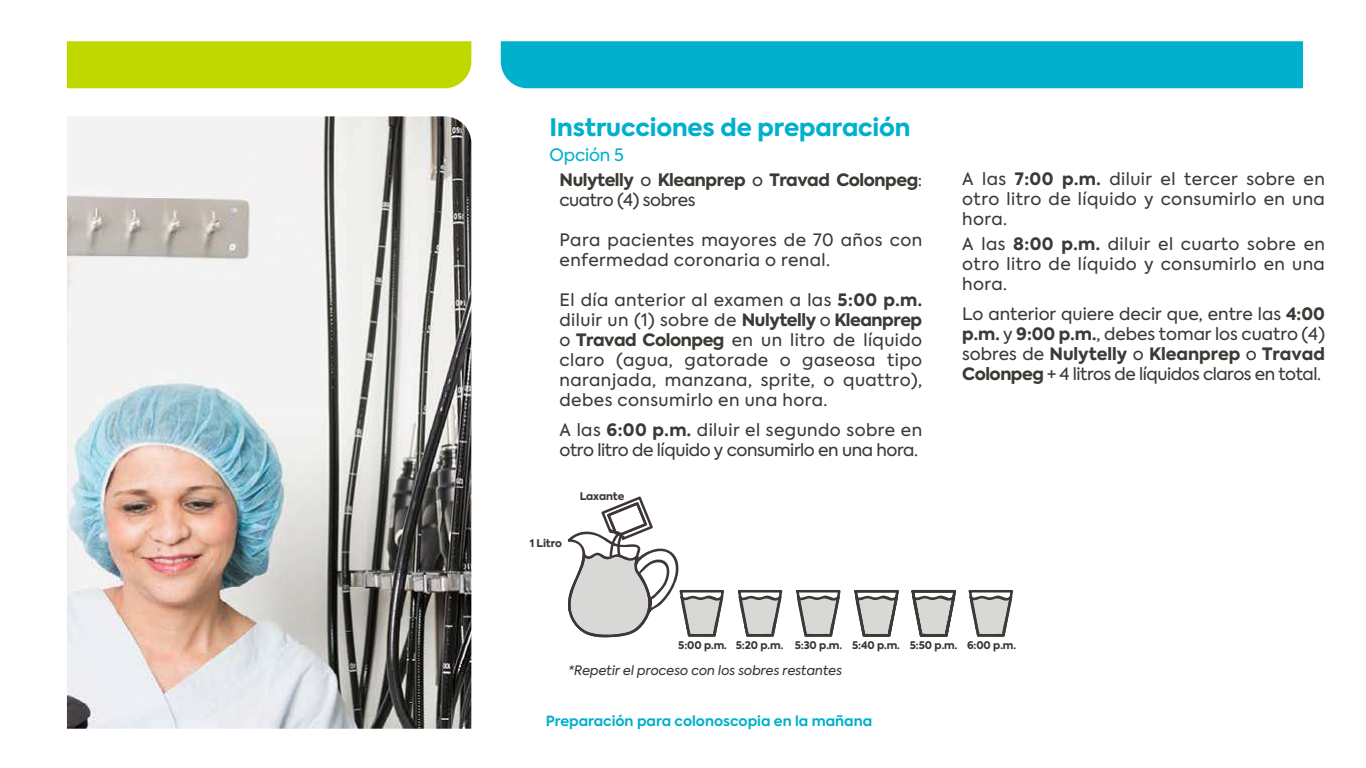
<style>
.page{position:relative;width:1366px;height:768px;background:#fff}
.page>*{position:absolute;margin:0;border:0;box-sizing:border-box;transform-origin:0 0}
.t1{font:800 24px "Axiforma";letter-spacing:-.005em;color:#00b0cc}
.t2{font:17px/20px "Axiforma";letter-spacing:.025em;color:#3d3935;text-align:justify}
.t3{font:17px/20px "Axiforma";letter-spacing:-.025em;color:#3d3935}
.t4{font:800 17px/25px "Axiforma";letter-spacing:-.025em;color:#3d3935}
.t5{font:700 14px "Axiforma";color:#00b0cc}
.t6{font:italic 13px "Axiforma";letter-spacing:-.01em;color:#3c3632}
.t7{font:800 10.5px "Axiforma";letter-spacing:-.01em;color:#3c3632}
.s1{font-weight:400;color:#00b0cc}
.s2{font-weight:400}
.s3{font-weight:800}
</style>
<div class="page">
<div style="left:67px;top:41px;width:404px;height:47px;background:#bed800"></div>
<img style="left:67px;top:116px;width:404px;height:613px">
<div style="left:501px;top:41px;width:802px;height:47px;background:#00b0cc"></div>
<svg style="left:738px;top:590px;width:44px;height:47px"></svg>
<svg style="left:796px;top:590px;width:45px;height:47px"></svg>
<svg style="left:854px;top:590px;width:45px;height:47px"></svg>
<svg style="left:911px;top:589px;width:45px;height:48px"></svg>
<svg style="left:968px;top:590px;width:45px;height:47px"></svg>
<svg style="left:567px;top:496px;width:157px;height:142px"></svg>
<h1 class="t1" style="left:550px;top:111px;width:362px">Instrucciones de preparación</h1>
<p class="t4" style="left:560px;top:143px;width:364px;text-indent:-10px"><span class="s1">Opción 5<br></span>Nulytelly <span class="s2">o</span> Kleanprep <span class="s2">o</span> Travad Colonpeg<span class="s2">:</span></p>
<p class="t3" style="left:560px;top:190px;width:137px">cuatro (4) sobres</p>
<p class="t2" style="left:560px;top:230px;width:364px">Para pacientes mayores de 70 años con enfermedad coronaria o renal.</p>
<p class="t2" style="left:560px;top:290px;width:364px">El día anterior al examen a las <span class="s3">5:00 p.m. </span>diluir un (1) sobre de <span class="s3">Nulytelly</span> o <span class="s3">Kleanprep </span>o <span class="s3">Travad Colonpeg</span> en un litro de líquido claro (agua, gatorade o gaseosa tipo naranjada, manzana, sprite, o quattro), debes consumirlo en una hora.</p>
<p class="t3" style="left:560px;top:420px;width:364px">A las <span class="s3">6:00 p.m.</span> diluir el segundo sobre en otro litro de líquido y consumirlo en una hora.</p>
<p class="t7" style="left:530px;top:536px;width:34px">1 Litro</p>
<p class="t7" style="left:580px;top:489px;width:46px">Laxante</p>
<p class="t2" style="left:962px;top:170px;width:364px">A las <span class="s3">7:00 p.m.</span> diluir el tercer sobre en otro litro de líquido y consumirlo en una hora.</p>
<p class="t2" style="left:962px;top:235px;width:364px">A las <span class="s3">8:00 p.m.</span> diluir el cuarto sobre en otro litro de líquido y consumirlo en una hora.</p>
<p class="t2" style="left:962px;top:305px;width:364px">Lo anterior quiere decir que, entre las <span class="s3">4:00 p.m.</span> y <span class="s3">9:00 p.m.</span>, debes tomar los cuatro (4) sobres de <span class="s3">Nulytelly</span> o <span class="s3">Kleanprep</span> o <span class="s3">Travad Colonpeg</span> + 4 litros de líquidos claros en total.</p>
<p class="t7" style="left:678px;top:638px;width:339px">5:00 p.m. 5:20 p.m. 5:30 p.m. 5:40 p.m. 5:50 p.m. 6:00 p.m.</p>
<p class="t6" style="left:568px;top:662px;width:275px">*Repetir el proceso con los sobres restantes</p>
<p class="t5" style="left:546px;top:711px;width:328px">Preparación para colonoscopia en la mañana</p>
</div>
